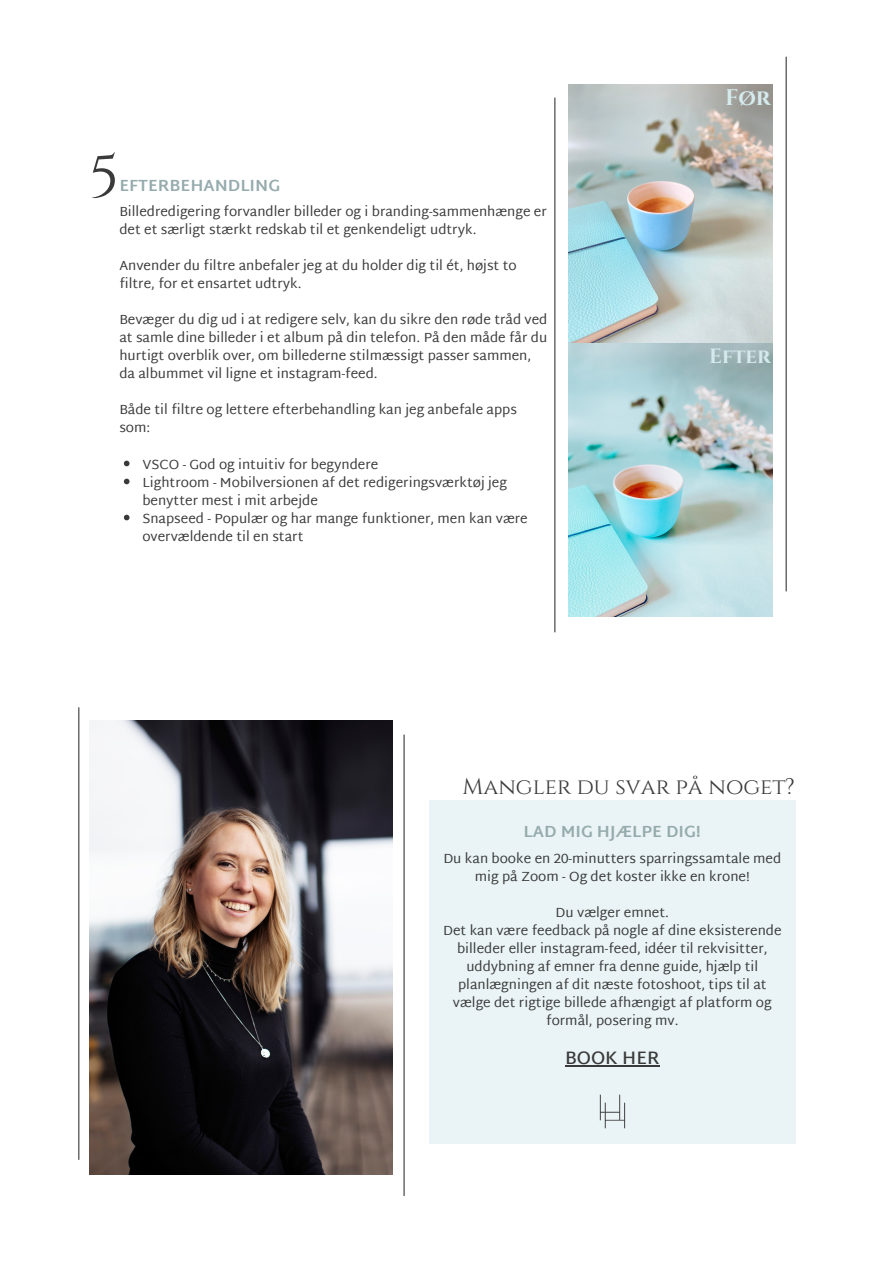
<style>
.page{position:relative;width:894px;height:1264px;background:#fff}
.page>*{position:absolute;margin:0;border:0;box-sizing:border-box;transform-origin:0 0}
.t1{font:60px "Cinzel";color:#3a3a3a}
.t2{font:22.5px "Cinzel";color:#3a3a3a}
.t3{font:700 22.5px "Cinzel";color:#d5eaed}
.t4{font:700 20.7px "Cinzel";color:#d5eaed}
.t5{font:600 18px "Martel Sans";color:#3a3a3a}
.t6{font:700 16.5px "Martel Sans";color:#96abad}
.t7{font:13.5px/18px "Martel Sans";color:#3a3a3a}
</style>
<div class="page">
<img style="left:89px;top:720px;width:303px;height:454px">
<hr style="left:78px;top:707px;width:1px;height:452px;background:#3a3a3a">
<hr style="left:403px;top:735px;width:1px;height:460px;background:#3a3a3a">
<div style="left:429px;top:800px;width:366px;height:343px;background:#eaf4f6"></div>
<hr style="left:565px;top:1065px;width:94px;height:1px;background:#3a3a3a">
<img style="left:599px;top:1094px;width:26px;height:34px">
<img style="left:568px;top:84px;width:204px;height:259px">
<img style="left:568px;top:343px;width:204px;height:273px">
<hr style="left:785px;top:57px;width:1px;height:534px;background:#3a3a3a">
<svg style="left:124px;top:460px;width:5px;height:6px"></svg>
<svg style="left:124px;top:478px;width:5px;height:6px"></svg>
<svg style="left:124px;top:514px;width:5px;height:6px"></svg>
<hr style="left:554px;top:98px;width:1px;height:534px;background:#3a3a3a">
<p class="t1" style="left:89px;top:138px;width:31px">5</p>
<p class="t6" style="left:119px;top:176px;width:162px">EFTERBEHANDLING</p>
<p class="t7" style="left:119px;top:202px;width:429px">Billedredigering forvandler billeder og i branding-sammenhænge er det et særligt stærkt redskab til et genkendeligt udtryk.</p>
<p class="t7" style="left:119px;top:256px;width:399px">Anvender du filtre anbefaler jeg at du holder dig til ét, højst to filtre, for et ensartet udtryk.</p>
<p class="t7" style="left:119px;top:311px;width:429px">Bevæger du dig ud i at redigere selv, kan du sikre den røde tråd ved at samle dine billeder i et album på din telefon. På den måde får du hurtigt overblik over, om billederne stilmæssigt passer sammen, da albummet vil ligne et instagram-feed.</p>
<p class="t7" style="left:119px;top:401px;width:399px">Både til filtre og lettere efterbehandling kan jeg anbefale apps som:</p>
<p class="t7" style="left:142px;top:455px;width:237px">VSCO - God og intuitiv for begyndere</p>
<p class="t7" style="left:142px;top:473px;width:366px">Lightroom - Mobilversionen af det redigeringsværktøj jeg benytter mest i mit arbejde</p>
<p class="t7" style="left:142px;top:509px;width:387px">Snapseed - Populær og har mange funktioner, men kan være overvældende til en start</p>
<p class="t3" style="left:724px;top:83px;width:47px">Før</p>
<p class="t4" style="left:709px;top:343px;width:63px">Efter</p>
<p class="t2" style="left:462px;top:771px;width:334px">Mangler du svar på noget?</p>
<p class="t6" style="left:523px;top:822px;width:179px">LAD MIG HJÆLPE DIG!</p>
<p class="t7" style="left:443px;top:849px;width:339px;text-align:center">Du kan booke en 20-minutters sparringssamtale med mig på Zoom - Og det koster ikke en krone!</p>
<p class="t7" style="left:555px;top:903px;width:115px">Du vælger emnet.</p>
<p class="t7" style="left:443px;top:921px;width:340px;text-align:center">Det kan være feedback på nogle af dine eksisterende billeder eller instagram-feed, idéer til rekvisitter, uddybning af emner fra denne guide, hjælp til planlægningen af dit næste fotoshoot, tips til at vælge det rigtige billede afhængigt af platform og formål, posering mv.</p>
<p class="t5" style="left:565px;top:1047px;width:96px">BOOK HER</p>
</div>
